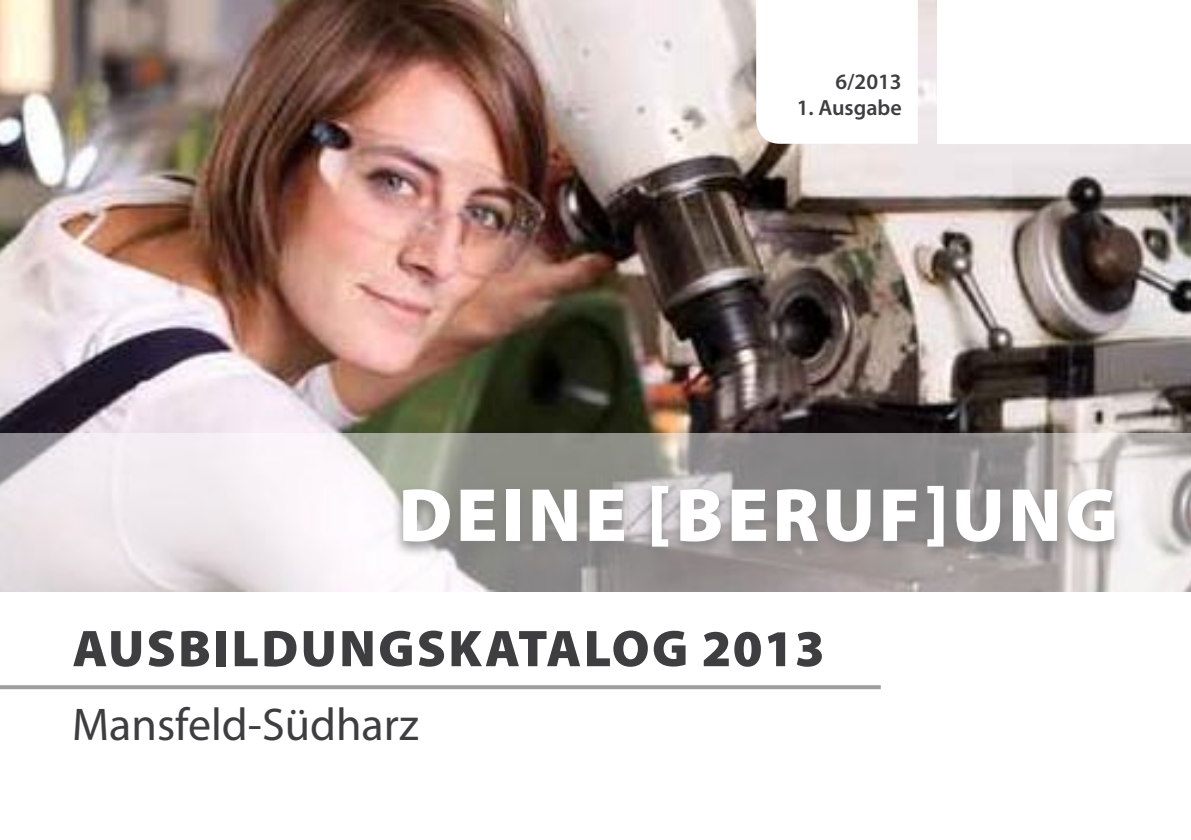
<style>
.page{position:relative;width:1191px;height:840px;background:#fff}
.page>*{position:absolute;margin:0;border:0;box-sizing:border-box;transform-origin:0 0}
.t1{font:900 76px "Myriad Pro";letter-spacing:.045em;color:#fff}
.t2{font:900 52px "Myriad Pro";letter-spacing:.045em;color:#3e3d40}
.t3{font:46px "Myriad";color:#3e3d40}
.t4{font:600 22px "Myriad Pro";color:#3e3d40}
</style>
<div class="page">
<img style="left:0;top:0;width:1191px;height:433px">
<svg style="left:0;top:433px;width:1191px;height:159px"></svg>
<svg style="left:756px;top:0;width:161px;height:144px"></svg>
<div style="left:937px;top:0;width:254px;height:144px;background:#fff"></div>
<svg style="left:0;top:685px;width:880px;height:3px;background:#a2a4a5"></svg>
<p class="t4" style="left:835px;top:67px;width:68px">6/2013</p>
<p class="t4" style="left:796px;top:94px;width:106px">1. Ausgabe</p>
<h1 class="t1" style="left:398px;top:472px;width:721px">DEINE [BERUF]UNG</h1>
<p class="t2" style="left:73px;top:618px;width:753px">AUSBILDU NGSKATALOG 2013</p>
<p class="t3" style="left:72px;top:701px;width:348px">Mansfeld-Südharz</p>
</div>
